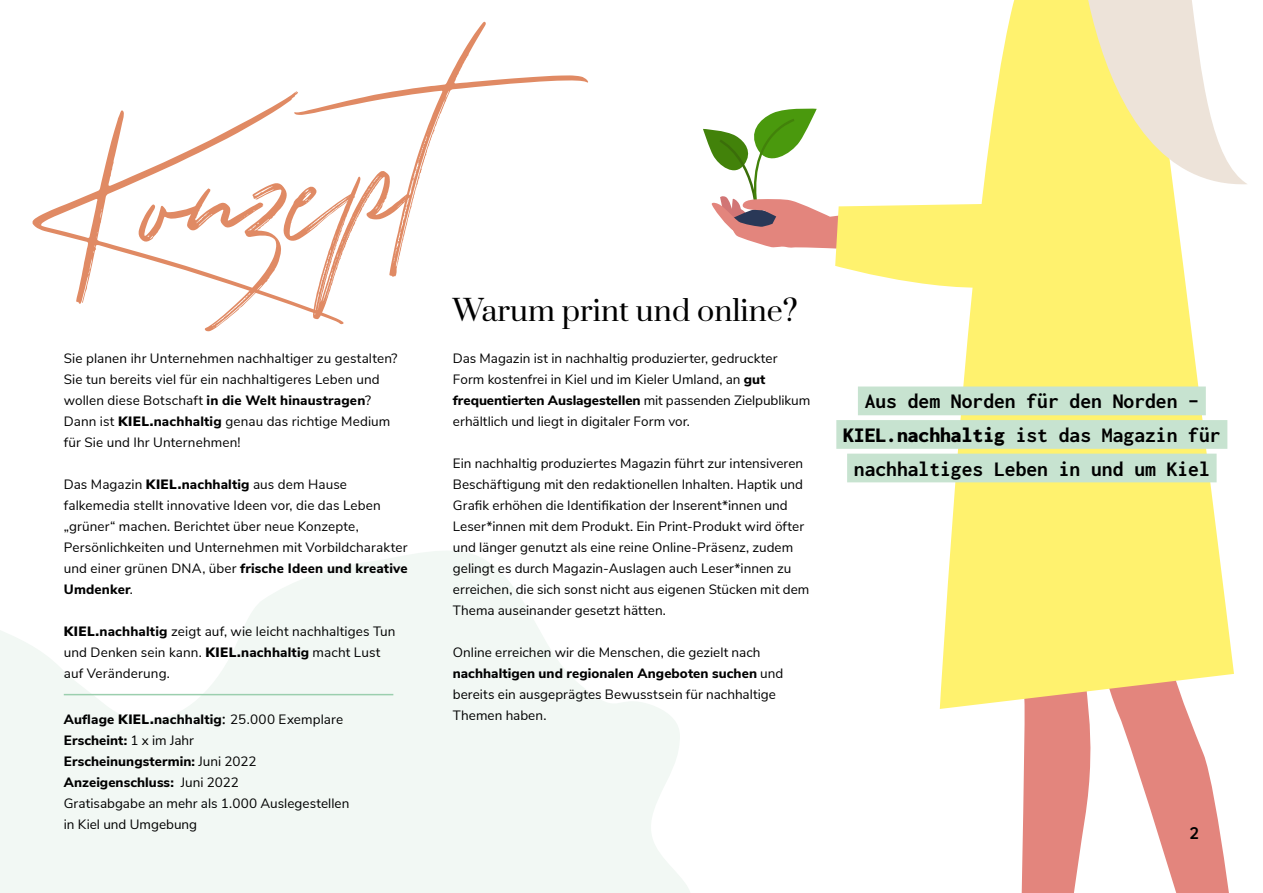
<style>
.page{position:relative;width:1263px;height:893px;background:#fff}
.page>*{position:absolute;margin:0;border:0;box-sizing:border-box;transform-origin:0 0}
.t1{font:171.15px "Tuesday Night";color:#e08a64}
.t2{font:28.5px "Prata";color:#000}
.t3{font:21.6px/33.6px "Inconsolata";color:#000;text-align:center}
.t4{font:19.2px "Inconsolata";color:#000}
.t5{font:13.5px/21px "Nunito Sans";letter-spacing:.005em;color:#000}
.s1{font-weight:800}
.s2{font-weight:900}
.s3{font-family:"Minion Pro";font-size:18px}
</style>
<div class="page">
<svg style="left:0;top:551px;width:690px;height:342px;fill:#f2f8f4"></svg>
<svg style="left:1021px;top:709px;width:8px;height:184px"></svg>
<svg style="left:1029px;top:709px;width:200px;height:184px;fill:#e3857d"></svg>
<svg style="left:940px;top:256px;width:294px;height:453px;fill:#fff26e"></svg>
<svg style="left:703px;top:108px;width:132px;height:141px"></svg>
<svg style="left:835px;top:0;width:347px;height:306px"></svg>
<svg style="left:1015px;top:0;width:232px;height:190px"></svg>
<div style="left:858px;top:386px;width:348px;height:29px;background:#c7e3d0"></div>
<div style="left:836px;top:420px;width:391px;height:29px;background:#c7e3d0"></div>
<div style="left:847px;top:454px;width:369px;height:28px;background:#c7e3d0"></div>
<hr style="left:64px;top:694px;width:329px;height:1px;background:#9bcfae">
<h1 class="t1" style="left:24px;top:102px;width:391px;rotate:-4deg">Konzept</h1>
<h2 class="t2" style="left:453px;top:286px;width:346px">Warum print und online?</h2>
<p class="t5" style="left:453px;top:347px;width:359px">Das Magazin ist in nachhaltig produzierter, gedruckter Form kostenfrei in Kiel und im Kieler Umland, an <span class="s1">gut frequentierten Auslagestellen</span> mit passenden Zielpublikum erhältlich und liegt in digitaler Form vor.</p>
<p class="t5" style="left:453px;top:452px;width:358px">Ein nachhaltig produziertes Magazin führt zur intensiveren Beschäftigung mit den redaktionellen Inhalten. Haptik und Grafik erhöhen die Identifikation der Inserent*innen und Leser*innen mit dem Produkt. Ein Print-Produkt wird öfter und länger genutzt als eine reine Online-Präsenz, zudem gelingt es durch Magazin-Auslagen auch Leser*innen zu erreichen, die sich sonst nicht aus eigenen Stücken mit dem Thema auseinander gesetzt hätten.</p>
<p class="t5" style="left:453px;top:641px;width:332px">Online erreichen wir die Menschen, die gezielt nach <span class="s1">nachhaltigen und regionalen Angeboten suchen</span> und bereits ein ausgeprägtes Bewusstsein für nachhaltige Themen haben.</p>
<p class="t5" style="left:64px;top:346px;width:335px">Sie planen ihr Unternehmen nachhaltiger zu gestalten?<br>Sie tun bereits viel für ein nachhaltigeres Leben und wollen diese Botschaft <span class="s1">in die Welt hinaustragen</span>?<br>Dann ist <span class="s2">KIEL.</span><span class="s1">nachhaltig</span> genau das richtige Medium für Sie und Ihr Unternehmen!</p>
<p class="t5" style="left:64px;top:472px;width:345px">Das Magazin <span class="s2">KIEL.</span><span class="s1">nachhaltig</span> aus dem Hause falkemedia stellt innovative Ideen vor, die das Leben „grüner“ machen. Berichtet über neue Konzepte, Persönlichkeiten und Unternehmen mit Vorbildcharakter und einer grünen DNA, über <span class="s1">frische Ideen und kreative Umdenker</span>.</p>
<p class="t5" style="left:64px;top:620px;width:333px"><span class="s2">KIEL.</span><span class="s1">nachhaltig</span> zeigt auf, wie leicht nachhaltiges Tun und Denken sein kann. <span class="s2">KIEL.</span><span class="s1">nachhaltig</span> macht Lust auf Veränderung.</p>
<p class="t5" style="left:64px;top:708px;width:287px"><span class="s1">Auflage</span> <span class="s2">KIEL.</span><span class="s1">nachhaltig</span><span class="s3">:</span> 25.000 Exemplare<br><span class="s1">Erscheint:</span> 1 x im Jahr<br><span class="s1">Erscheinungstermin:</span> Juni 2022<br><span class="s1">Anzeigenschluss:</span> Juni 2022<br>Gratisabgabe an mehr als 1.000 Auslegestellen in Kiel und Umgebung</p>
<h3 class="t3" style="left:843px;top:385px;width:379px">Aus dem Norden für den Norden –<br>KIEL.nachhaltig ist das Magazin für nachhaltiges Leben in und um Kiel</h3>
<h3 class="t4" style="left:1189px;top:820px;width:11px">2</h3>
</div>
